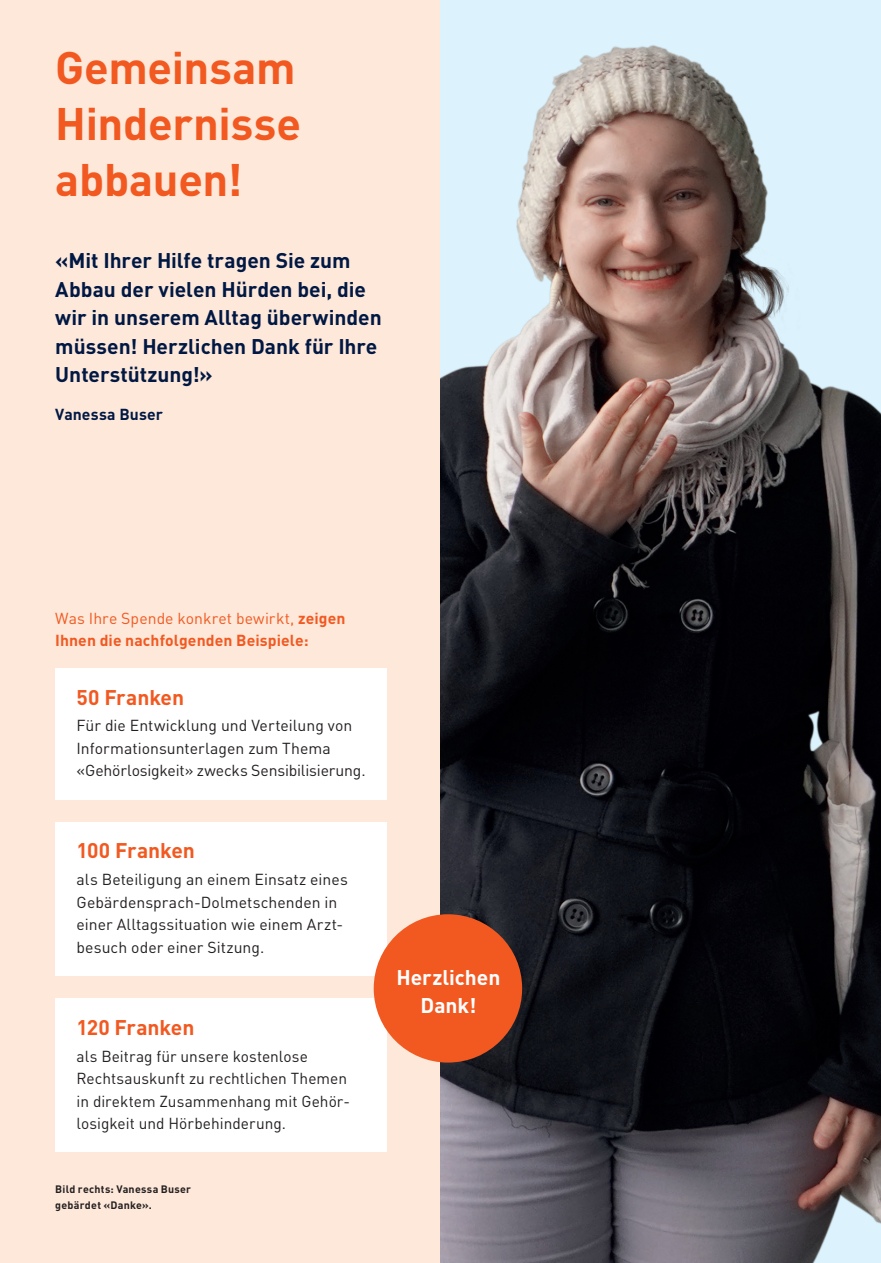
<style>
.page{position:relative;width:881px;height:1263px;background:#fff}
.page>*{position:absolute;margin:0;border:0;box-sizing:border-box;transform-origin:0 0}
.t1{font:700 45px/56.2px "DINOT";letter-spacing:-.01em;color:#f15921}
.t2{font:700 21px/28.5px "DINOT";letter-spacing:-.005em;color:#001843}
.t3{font:700 21px "DINOT";letter-spacing:-.005em;color:#f15921}
.t4{font:700 21px/28.5px "DINOT";letter-spacing:-.005em;color:#fff;text-align:center}
.t5{font:15.75px/22.5px "DINOT";color:#231f20}
.t6{font:700 15.75px/22.5px "DINOT";letter-spacing:.005em;color:#f15921}
.t7{font:700 15.75px "DINOT";letter-spacing:.01em;color:#001843}
.t8{font:700 10.65px/15.6px "DINOT";letter-spacing:.02em;color:#231f20}
.s1{font-weight:400}
</style>
<div class="page">
<hr style="left:880px;top:65px;width:1px;height:423px;background:#fdeadf">
<hr style="left:880px;top:0;width:1px;height:404px;background:#fef2ea">
<div style="left:0;top:0;width:440px;height:1263px;background:#fee8d9"></div>
<img style="left:440px;top:0;width:440px;height:1263px">
<div style="left:55px;top:668px;width:332px;height:132px;background:#fff"></div>
<div style="left:55px;top:822px;width:332px;height:154px;background:#fff"></div>
<div style="left:55px;top:998px;width:332px;height:154px;background:#fff"></div>
<div style="left:373px;top:914px;width:149px;height:148px;background:#f15921;border-radius:50%"></div>
<h1 class="t1" style="left:55px;top:37px;width:247px">Gemeinsam<br>Hindernisse abbauen!</h1>
<h2 class="t2" style="left:55px;top:246px;width:328px">«Mit Ihrer Hilfe tragen Sie zum<br>Abbau der vielen Hürden bei, die wir in unserem Alltag überwinden müssen! Herzlichen Dank für Ihre<br>Unterstützung!»</h2>
<p class="t7" style="left:55px;top:404px;width:109px">Vanessa Buser</p>
<p class="t6" style="left:55px;top:606px;width:291px"><span class="s1">Was Ihre Spende konkret bewirkt,</span> zeigen<br>Ihnen die nachfolgenden Beispiele:</p>
<h2 class="t3" style="left:77px;top:683px;width:109px">50 Franken</h2>
<p class="t5" style="left:77px;top:714px;width:290px">Für die Entwicklung und Verteilung von<br>Informationsunterlagen zum Thema «Gehörlosigkeit» zwecks Sensibilisierung.</p>
<h2 class="t3" style="left:77px;top:836px;width:120px">100 Franken</h2>
<p class="t5" style="left:77px;top:867px;width:272px">als Beteiligung an einem Einsatz eines Gebärdensprach-Dolmetschenden in einer Alltagssituation wie einem Arzt&shy;besuch oder einer Sitzung.</p>
<h2 class="t3" style="left:77px;top:1013px;width:119px">120 Franken</h2>
<p class="t5" style="left:77px;top:1044px;width:275px">als Beitrag für unsere kostenlose Rechtsauskunft zu rechtlichen Themen in direktem Zusammenhang mit Gehör&shy;losigkeit und Hörbehinderung.</p>
<p class="t8" style="left:55px;top:1181px;width:137px">Bild rechts: Vanessa Buser gebärdet «Danke».</p>
<h2 class="t4" style="left:396px;top:962px;width:105px">Herzlichen<br>Dank!</h2>
</div>
